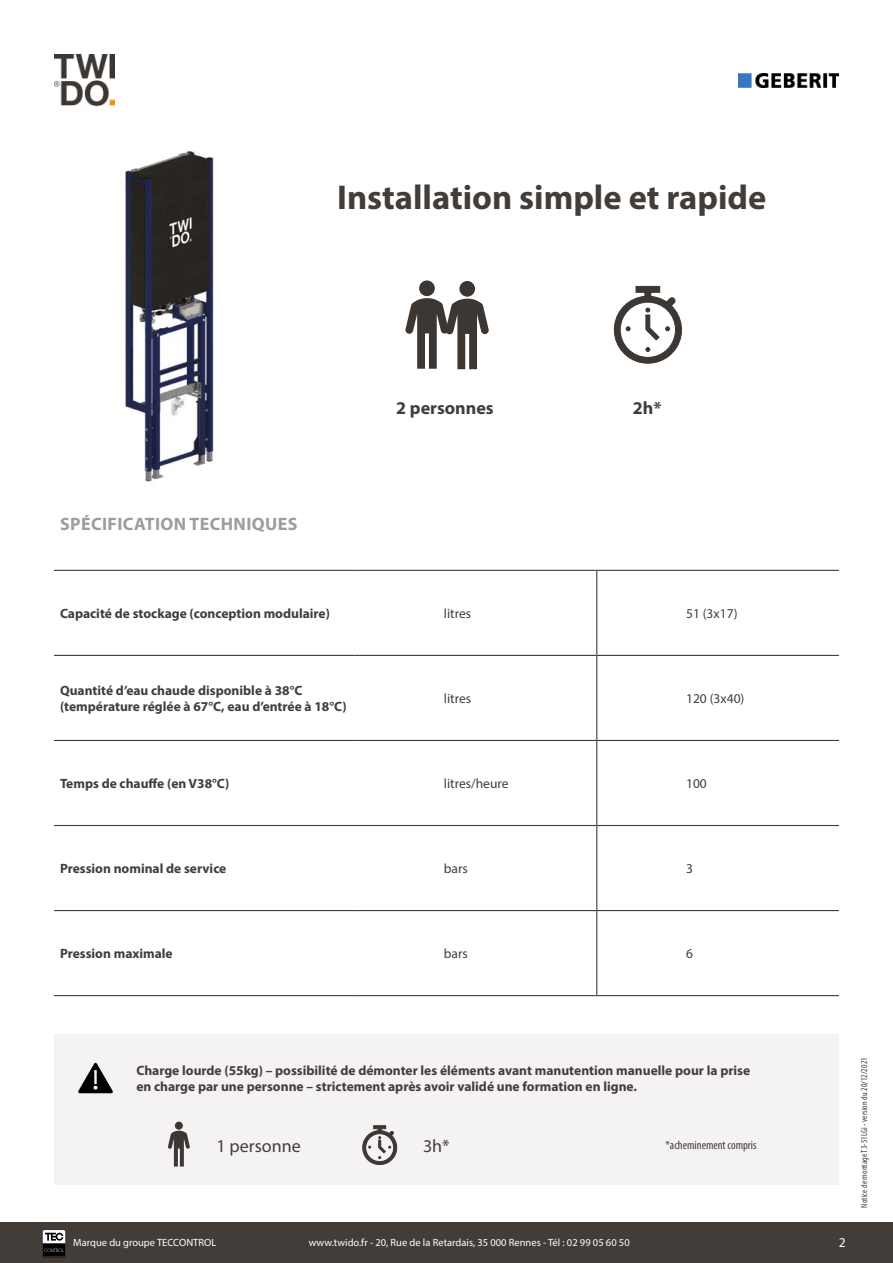
<style>
.page{position:relative;width:893px;height:1263px;background:#fff}
.page>*{position:absolute;margin:0;border:0;box-sizing:border-box;transform-origin:0 0}
.t1{font:700 34.5px "Myriad Pro";color:#433d3a}
.t2{font:700 18px "Myriad Pro";letter-spacing:.02em;color:#9d9d9c}
.t3{font:700 18px "Myriad Pro";color:#433d3a}
.t4{font:18px "Myriad Pro";color:#433d3a}
.t5{font:700 13.5px/16.2px "Myriad Pro";color:#433d3a}
.t6{font:13.5px "Myriad Pro";color:#433d3a}
.t7{font:13.5px "Myriad Pro";color:#fff}
.t8{font:condensed 12px "Myriad Pro";color:#433d3a}
.t9{font:10.5px "Myriad Pro";color:#fff}
.t10{font:condensed 9px "Myriad Pro";letter-spacing:.01em;color:#433d3a}
</style>
<div class="page">
<div style="left:0;top:1222px;width:893px;height:41px;background:#433d3a"></div>
<svg style="left:42px;top:1230px;width:24px;height:27px"></svg>
<div style="left:54px;top:1034px;width:785px;height:151px;background:#f4f2f2"></div>
<img style="left:54px;top:54px;width:60px;height:53px">
<hr style="left:355px;top:570px;width:242px;height:1px;background:#433d3a">
<hr style="left:597px;top:570px;width:242px;height:1px;background:#433d3a">
<hr style="left:596px;top:571px;width:1px;height:84px;background:#433d3a">
<hr style="left:355px;top:655px;width:242px;height:1px;background:#433d3a">
<hr style="left:597px;top:655px;width:242px;height:1px;background:#433d3a">
<hr style="left:596px;top:656px;width:1px;height:84px;background:#433d3a">
<hr style="left:355px;top:740px;width:242px;height:1px;background:#433d3a">
<hr style="left:597px;top:740px;width:242px;height:1px;background:#433d3a">
<hr style="left:596px;top:741px;width:1px;height:84px;background:#433d3a">
<hr style="left:355px;top:825px;width:242px;height:1px;background:#433d3a">
<hr style="left:597px;top:825px;width:242px;height:1px;background:#433d3a">
<hr style="left:596px;top:826px;width:1px;height:84px;background:#433d3a">
<hr style="left:355px;top:910px;width:242px;height:1px;background:#433d3a">
<hr style="left:597px;top:910px;width:242px;height:1px;background:#433d3a">
<hr style="left:596px;top:911px;width:1px;height:84px;background:#433d3a">
<hr style="left:355px;top:995px;width:242px;height:1px;background:#433d3a">
<hr style="left:597px;top:995px;width:242px;height:1px;background:#433d3a">
<hr style="left:54px;top:570px;width:301px;height:1px;background:#433d3a">
<hr style="left:54px;top:655px;width:301px;height:1px;background:#433d3a">
<hr style="left:54px;top:740px;width:301px;height:1px;background:#433d3a">
<hr style="left:54px;top:825px;width:301px;height:1px;background:#433d3a">
<hr style="left:54px;top:910px;width:301px;height:1px;background:#433d3a">
<hr style="left:54px;top:995px;width:301px;height:1px;background:#433d3a">
<svg style="left:613px;top:285px;width:69px;height:79px"></svg>
<svg style="left:362px;top:1125px;width:36px;height:40px"></svg>
<div style="left:419px;top:280px;width:16px;height:16px;background:#3d3733;border-radius:50%"></div>
<div style="left:459px;top:281px;width:16px;height:16px;background:#3d3733;border-radius:50%"></div>
<svg style="left:405px;top:298px;width:84px;height:71px"></svg>
<div style="left:175px;top:1122px;width:8px;height:7px;background:#3d3733;border-radius:50%"></div>
<svg style="left:168px;top:1130px;width:22px;height:36px"></svg>
<svg style="left:78px;top:1062px;width:35px;height:31px"></svg>
<img style="left:125px;top:150px;width:89px;height:332px">
<img style="left:739px;top:74px;width:100px;height:14px">
<h1 class="t1" style="left:337px;top:175px;width:431px">Installation simple et rapide</h1>
<h2 class="t2" style="left:60px;top:512px;width:239px">SPÉCIFICATION TECHNIQUES</h2>
<h2 class="t3" style="left:396px;top:396px;width:99px">2 personnes</h2>
<h2 class="t3" style="left:633px;top:396px;width:30px">2h*</h2>
<p class="t5" style="left:60px;top:605px;width:271px">Capacité de stockage (conception modulaire)</p>
<p class="t6" style="left:444px;top:605px;width:29px">litres</p>
<p class="t6" style="left:686px;top:605px;width:53px">51 (3x17)</p>
<p class="t5" style="left:60px;top:682px;width:288px">Quantité d’eau chaude disponible à 38°C (température réglée à 67°C, eau d’entrée à 18°C)</p>
<p class="t6" style="left:444px;top:690px;width:29px">litres</p>
<p class="t6" style="left:686px;top:690px;width:60px">120 (3x40)</p>
<p class="t5" style="left:60px;top:775px;width:171px">Temps de chauffe (en V38°C)</p>
<p class="t6" style="left:444px;top:775px;width:66px">litres/heure</p>
<p class="t6" style="left:686px;top:775px;width:22px">100</p>
<p class="t5" style="left:60px;top:860px;width:168px">Pression nominal de service</p>
<p class="t6" style="left:444px;top:860px;width:25px">bars</p>
<p class="t6" style="left:686px;top:860px;width:8px">3</p>
<p class="t5" style="left:60px;top:945px;width:114px">Pression maximale</p>
<p class="t6" style="left:444px;top:945px;width:25px">bars</p>
<p class="t6" style="left:686px;top:945px;width:8px">6</p>
<p class="t5" style="left:136px;top:1061px;width:615px">Charge lourde (55kg) – possibilité de démonter les éléments avant manutention manuelle pour la prise en charge par une personne – strictement après avoir validé une formation en ligne.</p>
<h2 class="t4" style="left:216px;top:1134px;width:86px">1 personne</h2>
<h2 class="t4" style="left:423px;top:1134px;width:28px">3h*</h2>
<p class="t9" style="left:73px;top:1236px;width:145px">Marque du groupe TECCONTROL</p>
<p class="t9" style="left:309px;top:1236px;width:322px">www.twido.fr - 20, Rue de la Retardais, 35 000 Rennes - Tél : 02 99 05 60 50</p>
<p class="t8" style="left:665px;top:1138px;width:93px">*acheminement compris</p>
<p class="t7" style="left:839px;top:1234px;width:8px">2</p>
<p class="t10" style="left:859px;top:1207px;width:152px;rotate:-90deg">Notice de montage T3-51LGi - version du 20/12/2021</p>
</div>
